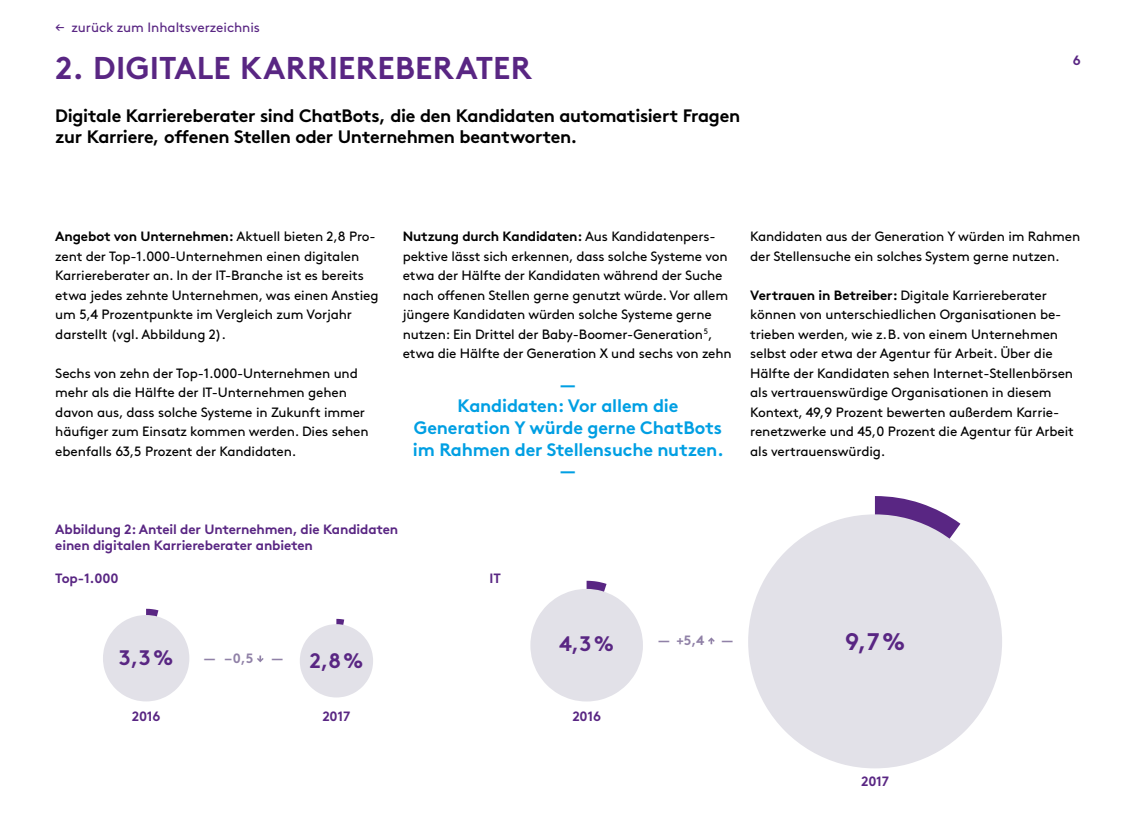
<style>
.page{position:relative;width:1136px;height:817px;background:#fff}
.page>*{position:absolute;margin:0;border:0;box-sizing:border-box;transform-origin:0 0}
.t1{font:700 31.5px "Brown Std";letter-spacing:.01em;color:#592683}
.t2{font:700 24px "Brown Std";color:#592683}
.t3{font:700 21px "Brown Std";color:#592683}
.t4{font:700 18px/21.6px "Brown Std";letter-spacing:-.02em;color:#000}
.t5{font:700 18px "Brown Std";letter-spacing:-.01em;color:#009fe3}
.t6{font:13.5px "Brown Std";letter-spacing:-.01em;color:#000}
.t7{font:700 13.5px/16.2px "Brown Std";letter-spacing:-.01em;color:#592683}
.t8{font:700 13.5px "Brown Std";letter-spacing:-.01em;color:#000}
.t9{font:13.5px "Brown Std";letter-spacing:-.005em;color:#592683}
.t10{font:700 13.5px "Brown Std";color:#9081a7}
.s1{font-weight:400}
.s2{font-weight:700}
</style>
<div class="page">
<svg style="left:874px;top:496px;width:71px;height:18px"></svg>
<svg style="left:748px;top:514px;width:253px;height:254px;fill:#e2e1e8"></svg>
<svg style="left:103px;top:608px;width:86px;height:93px"></svg>
<svg style="left:530px;top:580px;width:113px;height:121px"></svg>
<svg style="left:300px;top:618px;width:73px;height:79px"></svg>
<svg style="left:257px;top:655px;width:7px;height:7px"></svg>
<svg style="left:708px;top:637px;width:6px;height:7px"></svg>
<p class="t9" style="left:55px;top:20px;width:206px">← zurück zum Inhaltsverzeichnis</p>
<h1 class="t1" style="left:55px;top:49px;width:478px">2. DIGITALE KARRIEREBERATER</h1>
<p class="t4" style="left:55px;top:105px;width:686px">Digitale Karriereberater sind ChatBots, die den Kandidaten automatisiert Fragen zur Karriere, offenen Stellen oder Unternehmen beantworten.</p>
<p class="t7" style="left:1072px;top:53px;width:9px">6</p>
<p class="t8" style="left:55px;top:228px;width:322px">Angebot von Unternehmen: <span class="s1">Aktuell bieten 2,8 Pro-</span></p>
<p class="t8" style="left:403px;top:228px;width:314px">Nutzung durch Kandidaten: <span class="s1">Aus Kandidatenpers-</span></p>
<p class="t6" style="left:750px;top:228px;width:331px">Kandidaten aus der Generation Y würden im Rahmen</p>
<p class="t6" style="left:55px;top:248px;width:305px">zent der Top-1.000-Unternehmen einen digitalen</p>
<p class="t6" style="left:403px;top:248px;width:326px">pektive lässt sich erkennen, dass solche Systeme von</p>
<p class="t6" style="left:750px;top:248px;width:311px">der Stellensuche ein solches System gerne nutzen.</p>
<p class="t6" style="left:55px;top:267px;width:310px">Karriereberater an. In der IT-Branche ist es bereits</p>
<p class="t6" style="left:403px;top:267px;width:321px">etwa der Hälfte der Kandidaten während der Suche</p>
<p class="t6" style="left:55px;top:287px;width:325px">etwa jedes zehnte Unternehmen, was einen Anstieg</p>
<p class="t6" style="left:403px;top:287px;width:327px">nach offenen Stellen gerne genutzt würde. Vor allem</p>
<p class="t6" style="left:750px;top:287px;width:298px"><span class="s2">Vertrauen in Betreiber:</span> Digitale Karriereberater</p>
<p class="t6" style="left:55px;top:306px;width:298px">um 5,4 Prozentpunkte im Vergleich zum Vorjahr</p>
<p class="t6" style="left:403px;top:306px;width:310px">jüngere Kandidaten würden solche Systeme gerne</p>
<p class="t6" style="left:750px;top:306px;width:313px">können von unterschiedlichen Organisationen be-</p>
<p class="t6" style="left:55px;top:326px;width:172px">darstellt (vgl. Abbildung 2).</p>
<p class="t6" style="left:403px;top:326px;width:311px">nutzen: Ein Drittel der Baby-Boomer-Generation <sup>5</sup>,</p>
<p class="t6" style="left:750px;top:326px;width:309px">trieben werden, wie z. B. von einem Unternehmen</p>
<p class="t6" style="left:403px;top:345px;width:330px">etwa die Hälfte der Generation X und sechs von zehn</p>
<p class="t6" style="left:750px;top:345px;width:304px">selbst oder etwa der Agentur für Arbeit. Über die</p>
<p class="t6" style="left:55px;top:365px;width:304px">Sechs von zehn der Top-1.000-Unternehmen und</p>
<p class="t6" style="left:750px;top:365px;width:324px">Hälfte der Kandidaten sehen Internet-Stellenbörsen</p>
<p class="t6" style="left:55px;top:384px;width:293px">mehr als die Hälfte der IT-Unternehmen gehen</p>
<p class="t5" style="left:560px;top:373px;width:16px">—</p>
<p class="t6" style="left:750px;top:384px;width:303px">als vertrauenswürdige Organisationen in diesem</p>
<p class="t5" style="left:457px;top:395px;width:222px">Kandidaten: Vor allem die</p>
<p class="t6" style="left:55px;top:404px;width:311px">davon aus, dass solche Systeme in Zukunft immer</p>
<p class="t6" style="left:750px;top:404px;width:310px">Kontext, 49,9 Prozent bewerten außerdem Karrie-</p>
<p class="t6" style="left:55px;top:423px;width:315px">häufiger zum Einsatz kommen werden. Dies sehen</p>
<p class="t5" style="left:414px;top:416px;width:309px">Generation Y würde gerne ChatBots</p>
<p class="t6" style="left:750px;top:423px;width:325px">renetzwerke und 45,0 Prozent die Agentur für Arbeit</p>
<p class="t6" style="left:55px;top:443px;width:242px">ebenfalls 63,5 Prozent der Kandidaten.</p>
<p class="t5" style="left:413px;top:438px;width:312px">im Rahmen der Stellensuche nutzen.</p>
<p class="t6" style="left:750px;top:443px;width:137px">als vertrauenswürdig.</p>
<h3 class="t5" style="left:560px;top:460px;width:16px">—</h3>
<p class="t7" style="left:55px;top:521px;width:344px">Abbildung 2: Anteil der Unternehmen, die Kandidaten einen digitalen Karriereberater anbieten</p>
<p class="t7" style="left:55px;top:570px;width:65px">Top-1.000</p>
<p class="t7" style="left:489px;top:570px;width:13px">IT</p>
<p class="t3" style="left:119px;top:645px;width:56px">3,3 %</p>
<p class="t10" style="left:204px;top:650px;width:51px">— – 0,5</p>
<p class="t10" style="left:272px;top:650px;width:13px">—</p>
<p class="t3" style="left:309px;top:648px;width:55px">2,8 %</p>
<p class="t3" style="left:559px;top:631px;width:56px">4,3 %</p>
<p class="t7" style="left:132px;top:708px;width:30px">2016</p>
<p class="t7" style="left:322px;top:708px;width:29px">2017</p>
<p class="t7" style="left:572px;top:708px;width:30px">2016</p>
<p class="t10" style="left:658px;top:632px;width:47px">— +5,4</p>
<p class="t10" style="left:721px;top:632px;width:13px">—</p>
<p class="t2" style="left:844px;top:626px;width:62px">9,7 %</p>
<p class="t7" style="left:861px;top:773px;width:29px">2017</p>
</div>
